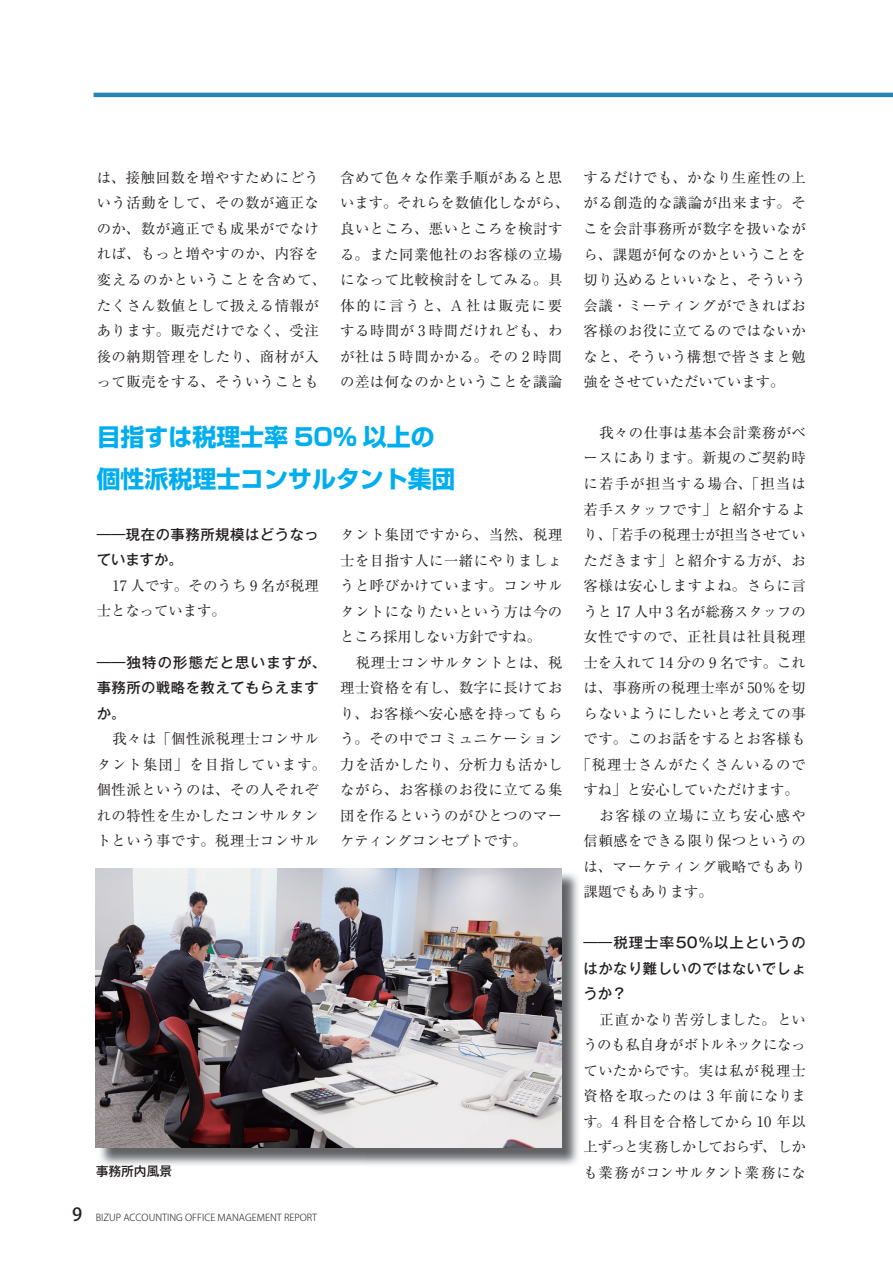
<style>
.page{position:relative;width:893px;height:1263px;background:#fff}
.page>*{position:absolute;margin:0;border:0;box-sizing:border-box;transform-origin:0 0}
.t1{font:700 23.85px/41.8px "Shin Go Pro";color:#00aeef}
.t2{font:14.4px/25.5px "Ryumin Pro";letter-spacing:.035em;color:#231f20;text-align:justify}
.t3{font:500 14.4px/25.5px "Gothic MB101 Pro";letter-spacing:.035em;color:#231f20}
.t4{font:14.4px "Ryumin Pro";color:#231f20}
.t5{font:14.4px/25.5px "Ryumin Pro";letter-spacing:.005em;color:#231f20}
.t6{font:14.4px "Ryumin Pro";letter-spacing:.08em;color:#231f20}
.t7{font:14.4px "Ryumin Pro";letter-spacing:.07em;color:#231f20}
.t8{font:14.4px "Ryumin Pro";letter-spacing:.115em;color:#231f20}
.t9{font:500 12.75px "Gothic MB101 Pro";color:#231f20}
.t10{font:300 9.6px "Koz Go Pro";color:#231f20}
.s1{font-weight:500;font-size:18px}
</style>
<div class="page">
<hr style="left:94px;top:93px;width:799px;height:4px;background:#2a83b7">
<img style="left:100px;top:871px;width:478px;height:294px">
<img style="left:96px;top:869px;width:465px;height:279px">
<p class="t2" style="left:97px;top:164px;width:231px;text-align:left">は、接触回数を増やすためにどういう活動をして、その数が適正なのか、数が適正でも成果がでなければ、もっと増やすのか、内容を変えるのかということを含めて、たくさん数値として扱える情報があります。販売だけでなく、受注後の納期管理をしたり、商材が入って販売をする、そういうことも</p>
<p class="t2" style="left:340px;top:164px;width:231px;text-align:left">含めて色々な作業手順があると思います。それらを数値化しながら、良いところ、悪いところを検討する。また同業他社のお客様の立場になって比較検討をしてみる。具体的に言うと、A 社は販売に要する時間が 3 時間だけれども、わが社は 5 時間かかる。その 2 時間の差は何なのかということを議論</p>
<p class="t2" style="left:584px;top:164px;width:224px">するだけでも、かなり生産性の上がる創造的な議論が出来ます。そこを会計事務所が数字を扱いながら、課題が何なのかということを切り込めるといいなと、そういう会議・ミーティングができればお客様のお役に立てるのではないかなと、そういう構想で皆さまと勉強をさせていただいています。</p>
<h1 class="t1" style="left:97px;top:414px;width:360px">目指すは税理士率 50% 以上の個性派税理士コンサルタント集団</h1>
<p class="t3" style="left:97px;top:520px;width:224px">――現在の事務所規模はどうなっていますか。</p>
<p class="t5" style="left:97px;top:572px;width:224px;text-indent:16px">17 人です。そのうち 9 名が税理士となっています。</p>
<p class="t3" style="left:97px;top:647px;width:231px">――独特の形態だと思いますが、事務所の戦略を教えてもらえますか。</p>
<p class="t2" style="left:97px;top:725px;width:231px;text-align:center">我々は「個性派税理士コンサル<br>タント集団」を目指しています。個性派というのは、その人それぞれの特性を生かしたコンサルタントという事です。税理士コンサル</p>
<p class="t2" style="left:340px;top:521px;width:224px">タント集団ですから、当然、税理士を目指す人に一緒にやりましょうと呼びかけています。コンサルタントになりたいという方は今のところ採用しない方針ですね。</p>
<p class="t2" style="left:340px;top:648px;width:224px;text-indent:16px">税理士コンサルタントとは、税理士資格を有し、数字に長けており、お客様へ安心感を持ってもらう。その中でコミュニケーション力を活かしたり、分析力も活かしながら、お客様のお役に立てる集団を作るというのがひとつのマーケティングコンセプトです。</p>
<p class="t9" style="left:96px;top:1161px;width:78px">事務所内風景</p>
<p class="t10" style="left:72px;top:1211px;width:246px"><span class="s1">9</span> BIZUP ACCOUNTING OFFICE MANAGEMENT REPORT</p>
<p class="t2" style="left:599px;top:419px;width:208px">我々の仕事は基本会計業務がベ</p>
<p class="t2" style="left:584px;top:444px;width:224px">ースにあります。新規のご契約時</p>
<p class="t6" style="left:584px;top:472px;width:224px">に若手が担当する場合、「担当は</p>
<p class="t2" style="left:584px;top:495px;width:224px">若手スタッフです」と紹介するよ</p>
<p class="t4" style="left:584px;top:523px;width:224px">り、「若手の税理士が担当させてい</p>
<p class="t2" style="left:584px;top:546px;width:224px">ただきます」と紹介する方が、お</p>
<p class="t2" style="left:584px;top:572px;width:224px">客様は安心しますよね。さらに言</p>
<p class="t4" style="left:584px;top:600px;width:224px">うと 17 人中 3 名が総務スタッフの</p>
<p class="t2" style="left:584px;top:623px;width:224px">女性ですので、正社員は社員税理</p>
<p class="t4" style="left:584px;top:651px;width:224px">士を入れて 14 分の 9 名です。これ</p>
<p class="t2" style="left:584px;top:674px;width:224px">は、事務所の税理士率が 50％を切</p>
<p class="t2" style="left:584px;top:699px;width:224px">らないようにしたいと考えての事</p>
<p class="t2" style="left:584px;top:725px;width:224px">です。このお話をするとお客様も</p>
<p class="t7" style="left:576px;top:753px;width:231px">「税理士さんがたくさんいるので</p>
<p class="t4" style="left:584px;top:778px;width:217px">すね」と安心していただけます。</p>
<p class="t8" style="left:599px;top:804px;width:208px">お客様の立場に立ち安心感や</p>
<p class="t2" style="left:584px;top:827px;width:224px">信頼感をできる限り保つというの</p>
<p class="t2" style="left:584px;top:853px;width:224px">は、マーケティング戦略でもあり</p>
<p class="t4" style="left:584px;top:880px;width:131px">課題でもあります。</p>
<p class="t3" style="left:584px;top:928px;width:224px;text-align:justify">――税理士率50％以上というのはかなり難しいのではないでしょうか？</p>
<p class="t2" style="left:584px;top:1006px;width:224px;text-indent:16px">正直かなり苦労しました。というのも私自身がボトルネックになっていたからです。実は私が税理士資格を取ったのは 3 年前になります。4 科目を合格してから 10 年以上ずっと実務しかしておらず、しかも業務がコンサルタント業務にな</p>
</div>
